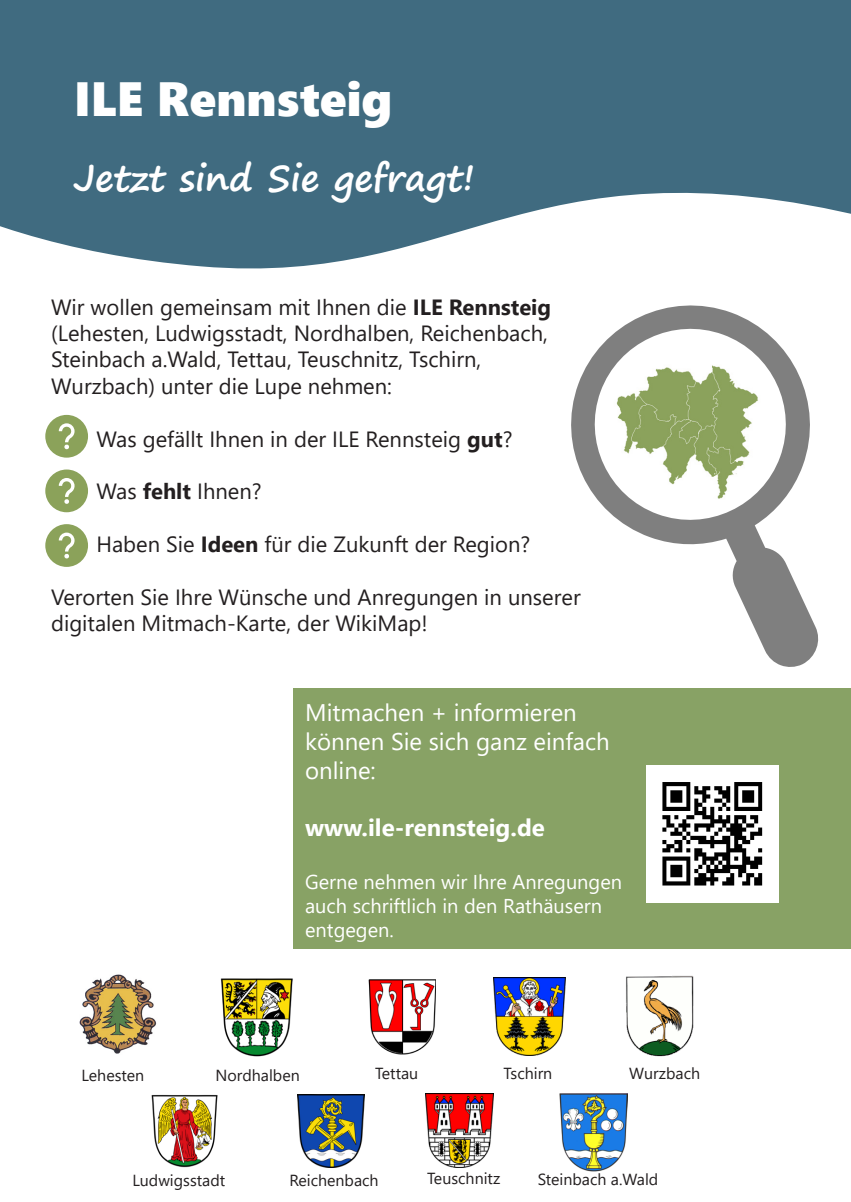
<style>
.page{position:relative;width:851px;height:1202px;background:#fff}
.page>*{position:absolute;margin:0;border:0;box-sizing:border-box;transform-origin:0 0}
.t1{font:48px "Segoe UI Black";color:#fff}
.t2{font:700 36px "Segoe Print";color:#fff}
.t3{font:24px/28.8px "Segoe UI";color:#fff}
.t4{font:700 24px "Segoe UI";color:#fff}
.t5{font:22px/26.4px "Segoe UI";color:#231f20}
.t6{font:20px/24px "Segoe UI";color:#fff}
.t7{font:16px "Segoe UI";color:#231f20}
.s1{font-weight:700}
</style>
<div class="page">
<img style="left:626px;top:975px;width:68px;height:82px">
<svg style="left:571px;top:305px;width:248px;height:362px"></svg>
<div style="left:293px;top:688px;width:557px;height:261px;background:#88a265"></div>
<svg style="left:0;top:0;width:850px;height:269px;fill:#406b80"></svg>
<img style="left:79px;top:974px;width:78px;height:80px">
<img style="left:151px;top:1094px;width:67px;height:74px">
<img style="left:220px;top:978px;width:73px;height:78px">
<img style="left:368px;top:979px;width:67px;height:76px">
<img style="left:425px;top:1094px;width:68px;height:74px">
<img style="left:559px;top:1093px;width:68px;height:79px">
<svg style="left:45px;top:415px;width:43px;height:43px"></svg>
<svg style="left:45px;top:469px;width:43px;height:43px"></svg>
<svg style="left:45px;top:524px;width:43px;height:43px"></svg>
<img style="left:494px;top:977px;width:71px;height:78px">
<img style="left:297px;top:1095px;width:67px;height:73px">
<img style="left:646px;top:765px;width:132px;height:137px">
<p class="t1" style="left:74px;top:64px;width:319px">ILE Rennsteig</p>
<p class="t2" style="left:74px;top:145px;width:402px">Jetzt sind Sie gefragt!</p>
<p class="t5" style="left:51px;top:292px;width:501px">Wir wollen gemeinsam mit Ihnen die <span class="s1">ILE Rennsteig</span></p>
<p class="t5" style="left:51px;top:318px;width:498px">(Lehesten, Ludwigsstadt, Nordhalben, Reichenbach,<br>Steinbach a.Wald, Tettau, Teuschnitz, Tschirn,</p>
<p class="t5" style="left:51px;top:371px;width:342px">Wurzbach) unter die Lupe nehmen:</p>
<p class="t5" style="left:96px;top:424px;width:417px">Was gefällt Ihnen in der ILE Rennsteig <span class="s1">gut</span>?</p>
<p class="t5" style="left:96px;top:476px;width:167px">Was <span class="s1">fehlt</span> Ihnen?</p>
<p class="t5" style="left:96px;top:529px;width:435px">Haben Sie <span class="s1">Ideen</span> für die Zukunft der Region?</p>
<p class="t5" style="left:51px;top:582px;width:531px">Verorten Sie Ihre Wünsche und Anregungen in unserer digitalen Mitmach-Karte, der WikiMap!</p>
<p class="t7" style="left:81px;top:1060px;width:64px">Lehesten</p>
<p class="t3" style="left:305px;top:696px;width:306px">Mitmachen + informieren können Sie sich ganz einfach online:</p>
<p class="t4" style="left:305px;top:805px;width:241px">www.ile-rennsteig.de</p>
<p class="t6" style="left:305px;top:868px;width:318px">Gerne nehmen wir Ihre Anregungen auch schriftlich in den Rathäusern entgegen.</p>
<p class="t7" style="left:215px;top:1060px;width:86px">Nordhalben</p>
<p class="t7" style="left:375px;top:1058px;width:45px">Tettau</p>
<p class="t7" style="left:503px;top:1058px;width:50px">Tschirn</p>
<p class="t7" style="left:629px;top:1058px;width:72px">Wurzbach</p>
<p class="t7" style="left:132px;top:1165px;width:94px">Ludwigsstadt</p>
<p class="t7" style="left:427px;top:1164px;width:75px">Teuschnitz</p>
<p class="t7" style="left:289px;top:1165px;width:91px">Reichenbach</p>
<p class="t7" style="left:537px;top:1164px;width:122px">Steinbach a.Wald</p>
</div>
